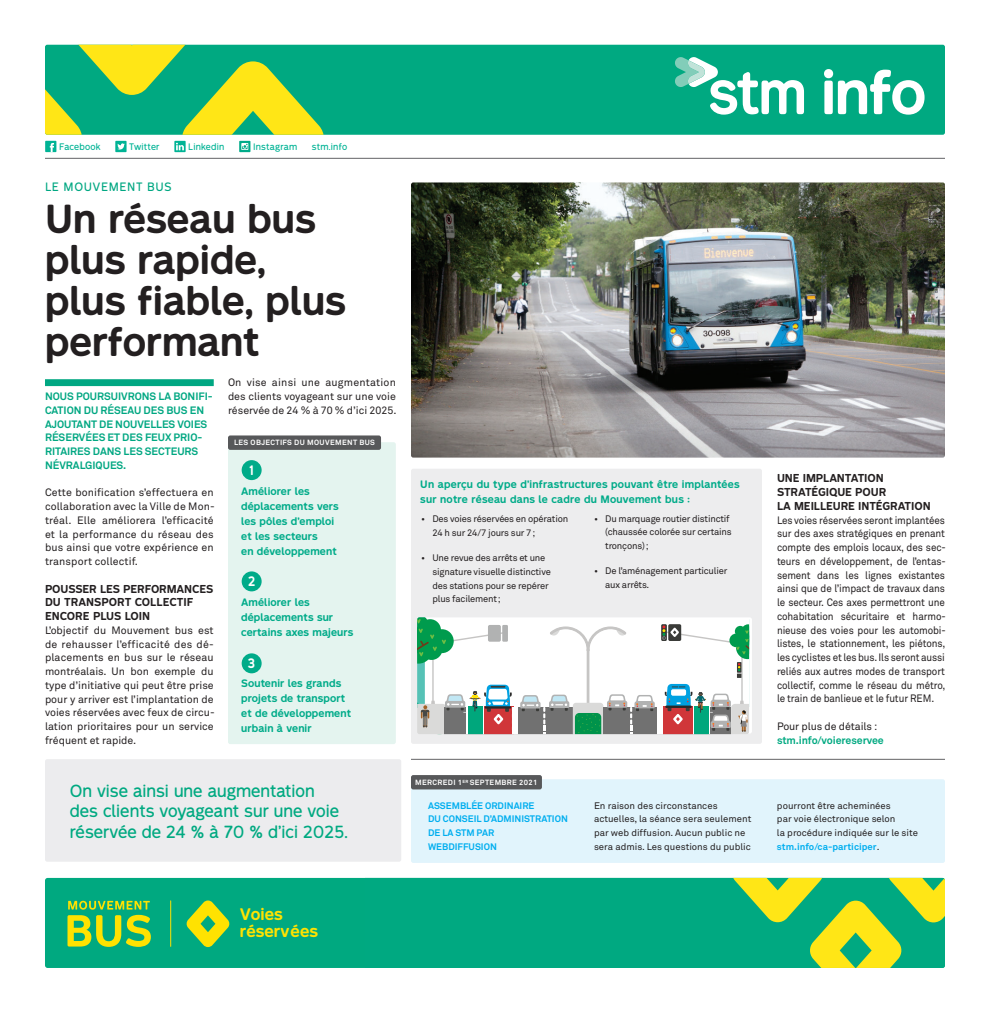
<style>
.page{position:relative;width:990px;height:1013px;background:#fff}
.page>*{position:absolute;margin:0;border:0;box-sizing:border-box;transform-origin:0 0}
.t1{font:700 57.25px "STM Montreal";color:#fff}
.t2{font:700 37.5px/41.2px "STM Montreal";color:#231f20}
.t3{font:16.25px/20.6px "STM Montreal";color:#00a981}
.t4{font:700 15.5px/17.2px "STM Montreal";color:#ffe201}
.t5{font:700 12.75px "STM Montreal";color:#fff;scale:.91 1}
.t6{font:11.25px "STM Montreal";letter-spacing:.05em;color:#00a782}
.t7{font:10.62px/13.8px "Akkurat";color:#231f20;text-align:justify}
.t8{font:10.62px/13.8px "Akkurat";color:#231f20;text-align:justify;scale:.93 1}
.t9{font:700 10.62px/13.8px "Akkurat";color:#00a782}
.t10{font:700 10.62px/13.8px "STM Montreal";letter-spacing:-.01em;color:#231f20}
.t11{font:700 10.62px "Akkurat";letter-spacing:-.01em;color:#00a981}
.t12{font:700 10px/15px "STM Montreal";letter-spacing:.01em;color:#00ab89}
.t13{font:9.38px/13.8px "Akkurat";letter-spacing:-.02em;color:#231f20}
.t14{font:9.38px/13.8px "Akkurat";color:#231f20}
.t15{font:700 9.38px/13.8px "Akkurat";color:#00aeef}
.t16{font:8.75px "STM Montreal";letter-spacing:.025em;color:#00b395}
.t17{font:700 7.5px "Akkurat";letter-spacing:.05em;color:#fff}
.s1{font-weight:700;color:#00aeef}
</style>
<div class="page">
<div style="left:326px;top:45px;width:619px;height:90px;background:#00a981"></div>
<svg style="left:675px;top:57px;width:129px;height:58px"></svg>
<svg style="left:45px;top:45px;width:281px;height:90px;background:#60c058"></svg>
<div style="left:45px;top:141px;width:11px;height:11px;background:#00b395"></div>
<svg style="left:50px;top:143px;width:4px;height:9px"></svg>
<div style="left:115px;top:141px;width:12px;height:11px;background:#00b395"></div>
<svg style="left:117px;top:143px;width:8px;height:7px"></svg>
<svg style="left:174px;top:141px;width:12px;height:11px"></svg>
<svg style="left:176px;top:143px;width:8px;height:7px"></svg>
<svg style="left:239px;top:141px;width:11px;height:11px"></svg>
<svg style="left:241px;top:143px;width:7px;height:7px"></svg>
<hr style="left:45px;top:158px;width:900px;height:1px;background:#636366">
<div style="left:45px;top:379px;width:169px;height:7px;background:#00a782"></div>
<div style="left:228px;top:442px;width:168px;height:302px;background:#e4f4ef;border-radius:2px"></div>
<div style="left:45px;top:759px;width:356px;height:102px;background:#ececee;border-radius:2px"></div>
<div style="left:411px;top:468px;width:351px;height:275px;background:#ededee;border-radius:2px"></div>
<div style="left:228px;top:435px;width:153px;height:15px;background:#57585a;border-radius:2px"></div>
<img style="left:411px;top:182px;width:534px;height:275px">
<div style="left:242px;top:460px;width:20px;height:20px;background:#00ab89;border-radius:50%"></div>
<div style="left:242px;top:571px;width:20px;height:20px;background:#00ab89;border-radius:50%"></div>
<div style="left:242px;top:653px;width:20px;height:20px;background:#00ab89;border-radius:50%"></div>
<svg style="left:417px;top:617px;width:333px;height:118px;background:#c9d5d1"></svg>
<hr style="left:411px;top:759px;width:534px;height:1px;background:#636366">
<div style="left:411px;top:779px;width:534px;height:83px;background:#e1f4fc;border-radius:2px"></div>
<div style="left:411px;top:775px;width:131px;height:14px;background:#57585a;border-radius:2px"></div>
<div style="left:45px;top:878px;width:900px;height:90px;background:#00a980;border-radius:3px"></div>
<svg style="left:733px;top:878px;width:212px;height:90px"></svg>
<svg style="left:68px;top:900px;width:83px;height:46px"></svg>
<svg style="left:186px;top:900px;width:44px;height:47px"></svg>
<hr style="left:170px;top:900px;width:1px;height:46px;background:#ffe201">
<p class="t16" style="left:59px;top:141px;width:43px">Facebook</p>
<p class="t16" style="left:129px;top:141px;width:32px">Twitter</p>
<p class="t16" style="left:188px;top:141px;width:38px">Linkedin</p>
<p class="t16" style="left:253px;top:141px;width:46px">Instagram</p>
<p class="t16" style="left:312px;top:141px;width:37px">stm.info</p>
<p class="t6" style="left:45px;top:180px;width:128px">LE MOUVEMENT BUS</p>
<h2 class="t2" style="left:45px;top:197px;width:303px">Un réseau bus plus rapide, plus able, plus performant</h2>
<p class="t9" style="left:45px;top:389px;width:169px">NOUS POURSUIVRONS LA BONIFI-<br>CATION DU RÉSEAU DES BUS EN<br>AJOUTANT DE NOUVELLES VOIES<br>RÉSERVÉES ET DES FEUX PRIO-<br>RITAIRES DANS LES SECTEURS<br>NÉVRALGIQUES.</p>
<p class="t7" style="left:45px;top:485px;width:171px">Cette bonification s’effectuera en collaboration avec la Ville de Mon&shy;tréal. Elle améliorera l’efficacité et la performance du réseau des bus ainsi que votre expérience en transport collectif.</p>
<p class="t10" style="left:45px;top:581px;width:170px">POUSSER LES PERFORMANCES<br>DU TRANSPORT COLLECTIF<br>ENCORE PLUS LOIN</p>
<p class="t7" style="left:45px;top:623px;width:171px">L’objectif du Mouvement bus est de rehausser l’efficacité des dé&shy;placements en bus sur le réseau montréalais. Un bon exemple du type d’initiative qui peut être prise pour y arriver est l’implantation de voies réservées avec feux de circu&shy;lation prioritaires pour un service fréquent et rapide.</p>
<p class="t7" style="left:228px;top:375px;width:170px">On vise ainsi une augmentation des clients voyageant sur une voie réservée de 24 % à 70 % d’ici 2025.</p>
<p class="t17" style="left:234px;top:438px;width:142px">LES OBJECTIFS DU MOUVEMENT BUS</p>
<p class="t5" style="left:249px;top:462px;width:7px">1</p>
<p class="t12" style="left:241px;top:483px;width:99px">Améliorer les déplacements vers les pôles d’emploi et les secteurs<br>en développement</p>
<p class="t5" style="left:248px;top:573px;width:9px">2</p>
<p class="t12" style="left:241px;top:594px;width:114px">Améliorer les déplacements sur certains axes majeurs</p>
<p class="t5" style="left:248px;top:655px;width:10px">3</p>
<p class="t12" style="left:241px;top:676px;width:111px">Soutenir les grands projets de transport et de développement urbain à venir</p>
<h3 class="t3" style="left:70px;top:780px;width:280px">On vise ainsi une augmentation<br>des clients voyageant sur une voie réservée de 24 % à 70 % d’ici 2025.</h3>
<h1 class="t1" style="left:821px;top:56px;width:107px">info</h1>
<p class="t12" style="left:420px;top:477px;width:321px">Un aperçu du type d’infrastructures pouvant être implantées sur notre réseau dans le cadre du Mouvement bus :</p>
<p class="t13" style="left:432px;top:512px;width:137px;text-indent:-11px">• Des voies réservées en opération<br>24 h sur 24/7 jours sur 7 ;</p>
<p class="t13" style="left:432px;top:551px;width:120px;text-indent:-11px">• Une revue des arrêts et une signature visuelle distinctive des stations pour se repérer plus facilement ;</p>
<p class="t13" style="left:605px;top:511px;width:128px;text-indent:-11px">• Du marquage routier distinctif (chaussée colorée sur certains tronçons) ;</p>
<p class="t13" style="left:605px;top:564px;width:124px;text-indent:-11px">• De l’aménagement particulier aux arrêts.</p>
<p class="t10" style="left:777px;top:471px;width:155px">UNE IMPLANTATION<br>STRATÉGIQUE POUR<br>LA MEILLEURE INTÉGRATION</p>
<p class="t8" style="left:777px;top:513px;width:183px">Les voies réservées seront implantées sur des axes stratégiques en prenant compte des emplois locaux, des sec&shy;teurs en développement, de l’entas&shy;sement dans les lignes existantes ainsi que de l’impact de travaux dans le secteur. Ces axes permettront une cohabitation sécuritaire et harmo&shy;nieuse des voies pour les automobi&shy;listes, le stationnement, les piétons, les cyclistes et les bus. Ils seront aussi reliés aux autres modes de transport collectif, comme le réseau du métro, le train de banlieue et le futur REM.</p>
<p class="t7" style="left:777px;top:719px;width:102px">Pour plus de détails :</p>
<p class="t11" style="left:777px;top:733px;width:108px">stm.info/voiereservee</p>
<p class="t17" style="left:415px;top:778px;width:124px">MERCREDI 1<sup>ER</sup> SEPTEMBRE 2021</p>
<p class="t15" style="left:428px;top:798px;width:141px">ASSEMBLÉE ORDINAIRE<br>DU CONSEIL D’ADMINISTRATION<br>DE LA STM PAR<br>WEBDIFFUSION</p>
<p class="t14" style="left:594px;top:798px;width:159px">En raison des circonstances actuelles, la séance sera seulement par web diffusion. Aucun public ne sera admis. Les questions du public</p>
<p class="t14" style="left:777px;top:798px;width:143px">pourront être acheminées<br>par voie électronique selon<br>la procédure indiquée sur le site <span class="s1">stm.info/ca-participer</span>.</p>
<h3 class="t4" style="left:240px;top:905px;width:80px">Voies réservées</h3>
</div>
